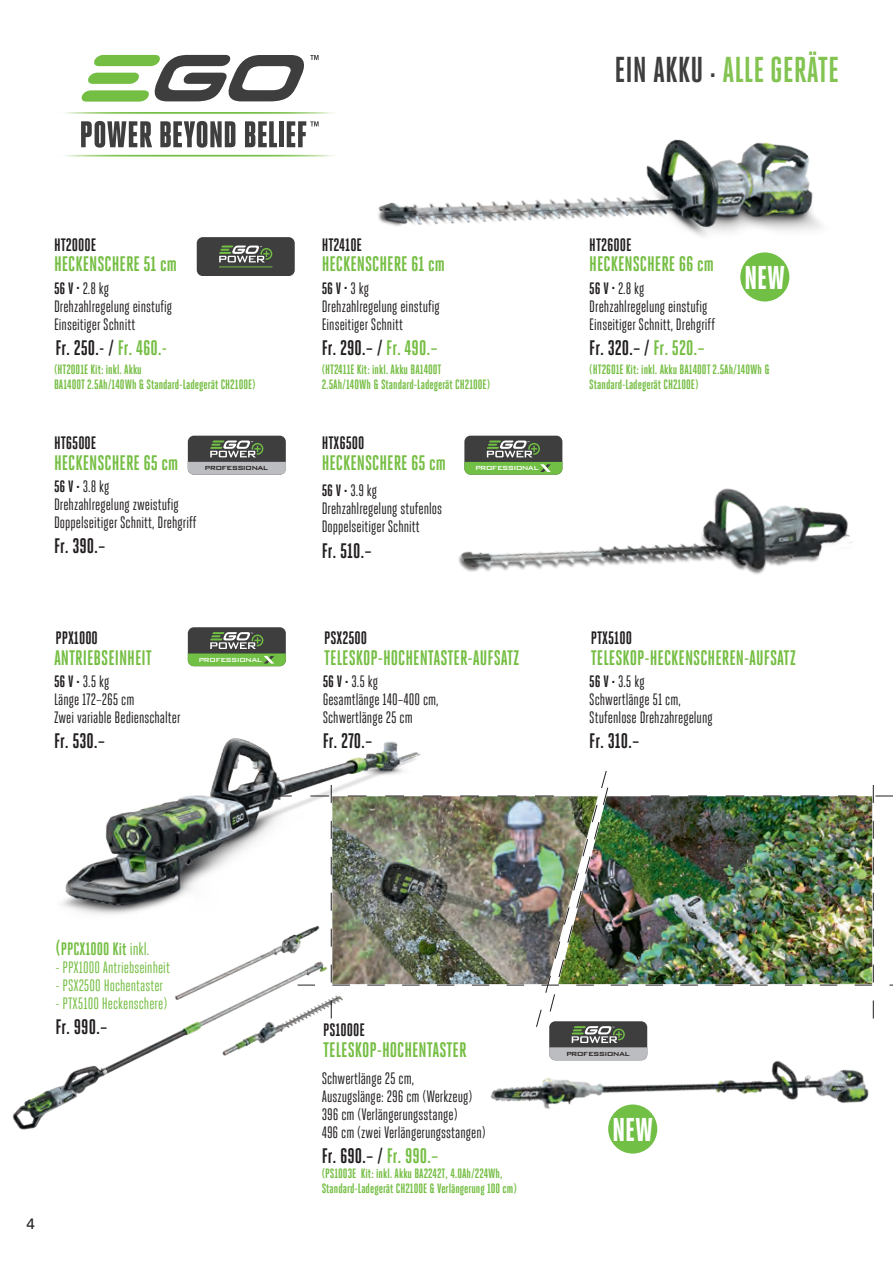
<style>
.page{position:relative;width:893px;height:1263px;background:#fff}
.page>*{position:absolute;margin:0;border:0;box-sizing:border-box;transform-origin:0 0}
.t1{font:700 36px "Heroic Condensed";color:#82c351}
.t2{font:800 33px "Heroic Condensed";color:#fff}
.Fliesstext_EGO{font:700 21px "Heroic Condensed";color:#75be43}
.Fliesstext_EGO-2{font:700 21px "Heroic Condensed";color:#231f20}
.t3{font:700 18px "Heroic Condensed";color:#231f20}
.t4{font:700 18px "Heroic Condensed";color:#75be43}
.Fliesstext_EGO-3{font:16.5px/18px "Heroic Condensed";color:#231f20}
.t5{font:16.5px "Heroic Condensed";color:#75be43}
.Fliesstext_EGO-4{font:700 16.5px "Heroic Condensed";color:#231f20}
.t6{font:15px "Univers LT Pro 55 Roman";color:#231f20}
.EGO_Beschreibung_KIT{font:700 13.5px/15px "Heroic Condensed";color:#75be43}
.t7{font:500 7.95px "Bank Gothic BT";letter-spacing:-.095em;color:#fff}
.t8{font:500 7.95px "Bank Gothic BT";letter-spacing:-.095em;color:#231f20}
.s1{color:#3e3e3f}
.s2{font-weight:700}
.s3{color:#75be43}
.s4{font-weight:400}
.s5{font-size:21px}
</style>
<div class="page">
<img style="left:490px;top:1060px;width:379px;height:94px">
<img style="left:12px;top:950px;width:261px;height:180px">
<div style="left:188px;top:627px;width:98px;height:39px;background:#3e3e3f;border-radius:6px"></div>
<svg style="left:188px;top:632px;width:98px;height:34px"></svg>
<img style="left:378px;top:139px;width:444px;height:163px">
<div style="left:608px;top:1104px;width:49px;height:49px;background:#71bf44;border-radius:50%"></div>
<img style="left:62px;top:738px;width:359px;height:177px">
<div style="left:197px;top:237px;width:98px;height:39px;background:#3e3e3f;border-radius:6px"></div>
<svg style="left:219px;top:246px;width:53px;height:16px"></svg>
<hr style="left:219px;top:266px;width:53px;height:1px;background:#71bf44">
<div style="left:188px;top:436px;width:98px;height:38px;background:#3e3e3f;border-radius:6px"></div>
<svg style="left:188px;top:440px;width:98px;height:34px"></svg>
<svg style="left:81px;top:121px;width:71px;height:27px"></svg>
<svg style="left:160px;top:121px;width:75px;height:27px"></svg>
<svg style="left:245px;top:121px;width:32px;height:26px"></svg>
<div style="left:279px;top:121px;width:5px;height:26px;background:#3e3e3f"></div>
<svg style="left:65px;top:112px;width:268px;height:2px"></svg>
<svg style="left:64px;top:155px;width:270px;height:2px"></svg>
<svg style="left:81px;top:55px;width:238px;height:47px"></svg>
<svg style="left:287px;top:121px;width:32px;height:26px"></svg>
<img style="left:458px;top:435px;width:392px;height:139px">
<img style="left:273px;top:770px;width:620px;height:290px">
<p class="t1" style="left:614px;top:50px;width:226px"><span class="s1">EIN AKKU .</span> ALLE GERÄTE</p>
<p class="t3" style="left:54px;top:234px;width:44px">HT2000E</p>
<p class="Fliesstext_EGO" style="left:54px;top:253px;width:124px">HECKENSCHERE 51 cm</p>
<p class="Fliesstext_EGO-3" style="left:54px;top:279px;width:57px"><span class="s2">56 V</span> <sup>.</sup> 2.8 kg</p>
<p class="Fliesstext_EGO-3" style="left:54px;top:297px;width:120px">Drehzahlregelung einstufig<br>Einseitiger Schnitt</p>
<p class="Fliesstext_EGO-2" style="left:56px;top:336px;width:113px">Fr. 250.- / <span class="s3">Fr. 460.-</span></p>
<p class="EGO_Beschreibung_KIT" style="left:54px;top:362px;width:89px">(HT2001E Kit: inkl. Akku</p>
<p class="EGO_Beschreibung_KIT" style="left:54px;top:377px;width:203px">BA1400T 2.5Ah/140Wh &amp; Standard-Ladegerät CH2100E)</p>
<p class="t3" style="left:322px;top:234px;width:42px">HT2410E</p>
<p class="Fliesstext_EGO" style="left:322px;top:253px;width:125px">HECKENSCHERE 61 cm</p>
<p class="Fliesstext_EGO-4" style="left:322px;top:279px;width:49px">56 V <sup>.</sup> <span class="s4">3 kg</span></p>
<p class="Fliesstext_EGO-3" style="left:322px;top:297px;width:120px">Drehzahlregelung einstufig<br>Einseitiger Schnitt</p>
<p class="Fliesstext_EGO-2" style="left:322px;top:336px;width:118px">Fr. 290.– / <span class="s3">Fr. 490.–</span></p>
<p class="EGO_Beschreibung_KIT" style="left:322px;top:362px;width:170px">(HT2411E Kit: inkl. Akku BA1400T<br>2.5Ah/140Wh &amp; Standard-Ladegerät CH2100E)</p>
<p class="t3" style="left:54px;top:433px;width:44px">HT6500E</p>
<p class="Fliesstext_EGO" style="left:54px;top:451px;width:126px">HECKENSCHERE 65 cm</p>
<p class="Fliesstext_EGO-3" style="left:54px;top:478px;width:57px"><span class="s2">56 V</span> <sup>.</sup> 3.8 kg</p>
<p class="Fliesstext_EGO-3" style="left:54px;top:496px;width:144px">Drehzahlregelung zweistufig<br>Doppelseitiger Schnitt, Drehgriff</p>
<p class="Fliesstext_EGO-2" style="left:54px;top:535px;width:53px">Fr. 390.–</p>
<p class="t3" style="left:322px;top:433px;width:44px">HTX6500</p>
<p class="Fliesstext_EGO" style="left:322px;top:451px;width:126px">HECKENSCHERE 65 cm</p>
<p class="Fliesstext_EGO-3" style="left:322px;top:482px;width:57px"><span class="s2">56 V</span> <sup>.</sup> 3.9 kg</p>
<p class="Fliesstext_EGO-3" style="left:322px;top:500px;width:122px">Drehzahlregelung stufenlos<br>Doppelseitiger Schnitt</p>
<p class="Fliesstext_EGO-2" style="left:322px;top:539px;width:52px">Fr. 510.–</p>
<p class="t8" style="left:205px;top:464px;width:65px">PROFESSIONAL</p>
<p class="t7" style="left:475px;top:464px;width:65px">PROFESSIONAL</p>
<p class="t3" style="left:56px;top:628px;width:44px">PPX1000</p>
<p class="Fliesstext_EGO" style="left:54px;top:646px;width:99px">ANTRIEBSEINHEIT</p>
<p class="Fliesstext_EGO-3" style="left:54px;top:673px;width:57px"><span class="s2">56 V</span> <sup>.</sup> 3.5 kg</p>
<p class="Fliesstext_EGO-3" style="left:54px;top:691px;width:82px">Länge 172–265 cm</p>
<p class="Fliesstext_EGO-3" style="left:54px;top:709px;width:128px">Zwei variable Bedienschalter</p>
<p class="Fliesstext_EGO-2" style="left:54px;top:730px;width:53px">Fr. 530.–</p>
<p class="t7" style="left:198px;top:655px;width:65px">PROFESSIONAL</p>
<p class="t3" style="left:324px;top:628px;width:44px">PSX2500</p>
<p class="Fliesstext_EGO" style="left:324px;top:646px;width:197px">TELESKOP-HOCHENTASTER-AUFSATZ</p>
<p class="Fliesstext_EGO-3" style="left:323px;top:673px;width:57px"><span class="s2">56 V</span> <sup>.</sup> 3.5 kg</p>
<p class="Fliesstext_EGO-3" style="left:323px;top:691px;width:117px">Gesamtlänge 140–400 cm,</p>
<p class="Fliesstext_EGO-3" style="left:323px;top:709px;width:92px">Schwertlänge 25 cm</p>
<p class="Fliesstext_EGO-2" style="left:323px;top:730px;width:51px">Fr. 270.–</p>
<p class="t3" style="left:589px;top:234px;width:44px">HT2600E</p>
<p class="Fliesstext_EGO" style="left:589px;top:253px;width:126px">HECKENSCHERE 66 cm</p>
<p class="Fliesstext_EGO-3" style="left:589px;top:279px;width:57px"><span class="s2">56 V</span> <sup>.</sup> 2.8 kg</p>
<p class="Fliesstext_EGO-3" style="left:589px;top:297px;width:127px">Drehzahlregelung einstufig<br>Einseitiger Schnitt, Drehgriff</p>
<p class="Fliesstext_EGO-2" style="left:589px;top:336px;width:117px">Fr. 320.– / <span class="s3">Fr. 520.–</span></p>
<p class="EGO_Beschreibung_KIT" style="left:589px;top:362px;width:182px">(HT2601E Kit: inkl. Akku BA1400T 2.5Ah/140Wh &amp;</p>
<p class="EGO_Beschreibung_KIT" style="left:589px;top:377px;width:111px">Standard-Ladegerät CH2100E)</p>
<p class="t2" style="left:744px;top:260px;width:42px">NEW</p>
<p class="t3" style="left:591px;top:628px;width:43px">PTX5100</p>
<p class="Fliesstext_EGO" style="left:591px;top:646px;width:207px">TELESKOP-HECKENSCHEREN-AUFSATZ</p>
<p class="Fliesstext_EGO-3" style="left:589px;top:673px;width:57px"><span class="s2">56 V</span> <sup>.</sup> 3.5 kg</p>
<p class="Fliesstext_EGO-3" style="left:589px;top:691px;width:125px">Schwertlänge 51 cm,<br>Stufenlose Drehzahregelung</p>
<p class="Fliesstext_EGO-2" style="left:589px;top:730px;width:52px">Fr. 310.–</p>
<p class="t6" style="left:26px;top:1213px;width:10px">4</p>
<p class="t4" style="left:55px;top:939px;width:96px"><span class="s5">(</span>PPCX1000 Kit <span class="s4">inkl.</span></p>
<p class="t5" style="left:56px;top:958px;width:116px">- PPX1000 Antriebseinheit</p>
<p class="t5" style="left:56px;top:976px;width:109px">- PSX2500 Hochentaster</p>
<p class="t5" style="left:56px;top:994px;width:113px">- PTX5100 Heckenschere)</p>
<p class="Fliesstext_EGO-2" style="left:56px;top:1015px;width:53px">Fr. 990.–</p>
<p class="t3" style="left:323px;top:1020px;width:43px">PS1000E</p>
<p class="Fliesstext_EGO" style="left:323px;top:1038px;width:145px">TELESKOP-HOCHENTASTER</p>
<p class="Fliesstext_EGO-3" style="left:322px;top:1069px;width:152px">Schwertlänge 25 cm,<br>Auszugslänge: 296 cm (Werkzeug)</p>
<p class="Fliesstext_EGO-3" style="left:322px;top:1105px;width:137px">396 cm (Verlängerungsstange)</p>
<p class="Fliesstext_EGO-3" style="left:322px;top:1123px;width:166px">496 cm (zwei Verlängerungsstangen)</p>
<p class="Fliesstext_EGO-2" style="left:322px;top:1144px;width:118px">Fr. 690.– / <span class="s3">Fr. 990.–</span></p>
<p class="EGO_Beschreibung_KIT" style="left:322px;top:1166px;width:182px">(PS1003E Kit: inkl. Akku BA2242T, 4.0Ah/224Wh,</p>
<p class="EGO_Beschreibung_KIT" style="left:322px;top:1181px;width:197px">Standard-Ladegerät CH2100E &amp; Verlängerung 100 cm)</p>
<p class="t8" style="left:566px;top:1049px;width:65px">PROFESSIONAL</p>
<p class="t2" style="left:612px;top:1112px;width:42px">NEW</p>
</div>
